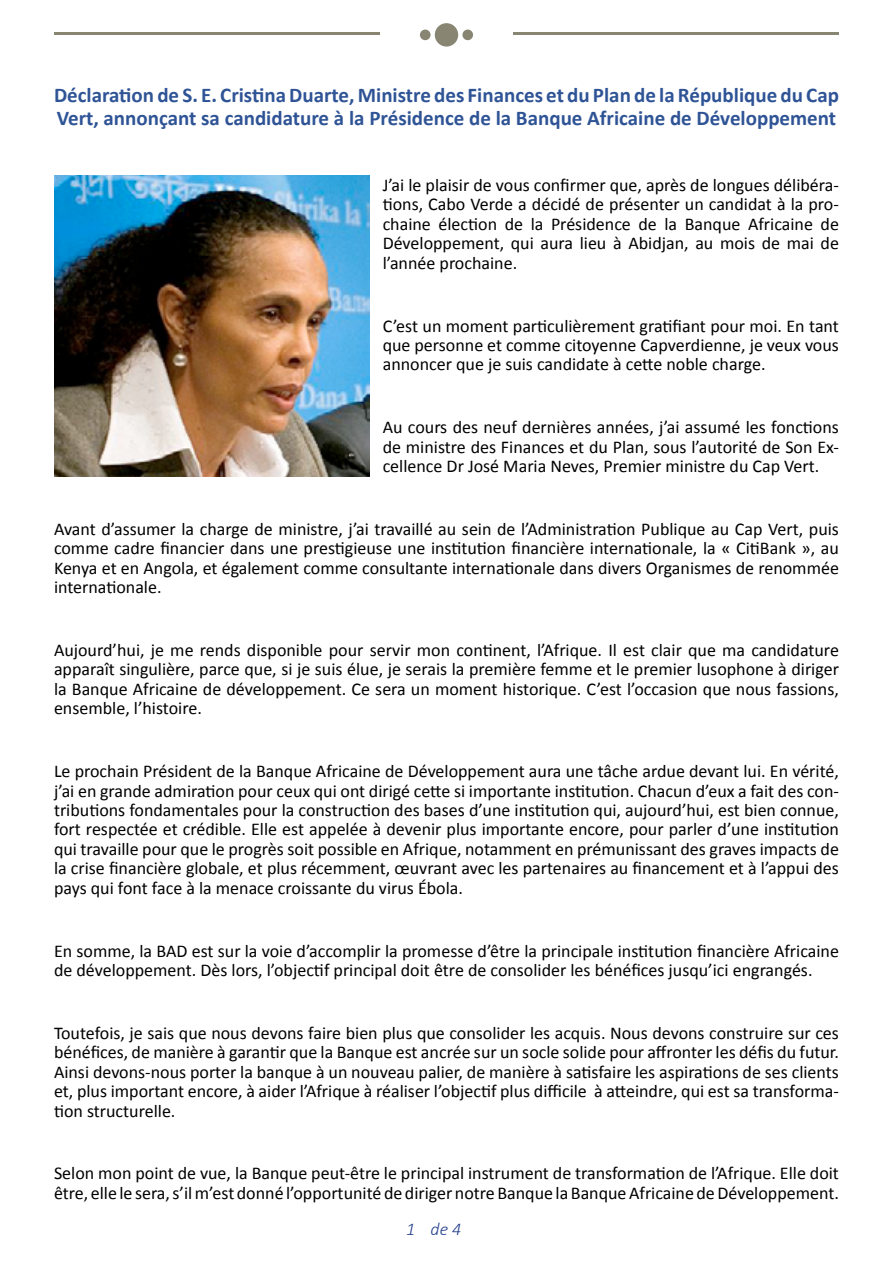
<style>
.page{position:relative;width:893px;height:1263px;background:#fff}
.page>*{position:absolute;margin:0;border:0;box-sizing:border-box;transform-origin:0 0}
.t1{font:700 21px/22.6px "Calibri";color:#2f5496}
.t2{font:18px/19.4px "Calibri";color:#000;text-align:justify}
.t3{font:italic 300 18px "Calibri";color:#25408f}
</style>
<div class="page">
<hr style="left:54px;top:33px;width:325px;height:2px;background:#888573">
<hr style="left:514px;top:33px;width:325px;height:2px;background:#888573">
<div style="left:420px;top:30px;width:11px;height:10px;background:#888573;border-radius:50%"></div>
<div style="left:462px;top:30px;width:11px;height:10px;background:#888573;border-radius:50%"></div>
<div style="left:435px;top:23px;width:23px;height:24px;background:#888573;border-radius:50%"></div>
<img style="left:54px;top:176px;width:316px;height:301px">
<p class="t1" style="left:54px;top:84px;width:786px">Déclaration de S. E. Cristina Duarte, Ministre des Finances et du Plan de la République du Cap<br>Vert, annonçant sa candidature à la Présidence de la Banque Africaine de Développement</p>
<p class="t2" style="left:383px;top:175px;width:458px">J’ai le plaisir de vous confirmer que, après de longues délibéra&shy;tions, Cabo Verde a décidé de présenter un candidat à la pro&shy;chaine élection de la Présidence de la Banque Africaine de Développement, qui aura lieu à Abidjan, au mois de mai de l’année prochaine.</p>
<p class="t2" style="left:383px;top:316px;width:458px">C’est un moment particulièrement gratifiant pour moi. En tant que personne et comme citoyenne Capverdienne, je veux vous annoncer que je suis candidate à cette noble charge.</p>
<p class="t2" style="left:383px;top:418px;width:458px">Au cours des neuf dernières années, j’ai assumé les fonctions de ministre des Finances et du Plan, sous l’autorité de Son Ex&shy;cellence Dr José Maria Neves, Premier ministre du Cap Vert.</p>
<p class="t2" style="left:54px;top:519px;width:786px">Avant d’assumer la charge de ministre, j’ai travaillé au sein de l’Administration Publique au Cap Vert, puis comme cadre financier dans une prestigieuse une institution financière internationale, la « CitiBank », au Kenya et en Angola, et également comme consultante internationale dans divers Organismes de renommée internationale.</p>
<p class="t2" style="left:54px;top:640px;width:786px">Aujourd’hui, je me rends disponible pour servir mon continent, l’Afrique. Il est clair que ma candidature apparaît singulière, parce que, si je suis élue, je serais la première femme et le premier lusophone à diriger la Banque Africaine de développement. Ce sera un moment historique. C’est l’occasion que nous fassions, ensemble, l’histoire.</p>
<p class="t2" style="left:54px;top:762px;width:786px">Le prochain Président de la Banque Africaine de Développement aura une tâche ardue devant lui. En vérité, j’ai en grande admiration pour ceux qui ont dirigé cette si importante institution. Chacun d’eux a fait des con&shy;tributions fondamentales pour la construction des bases d’une institution qui, aujourd’hui, est bien connue, fort respectée et crédible. Elle est appelée à devenir plus importante encore, pour parler d’une institution qui travaille pour que le progrès soit possible en Afrique, notamment en prémunissant des graves impacts de la crise financière globale, et plus récemment, œuvrant avec les partenaires au financement et à l’appui des pays qui font face à la menace croissante du virus Ébola.</p>
<p class="t2" style="left:54px;top:941px;width:786px">En somme, la BAD est sur la voie d’accomplir la promesse d’être la principale institution financière Africaine de développement. Dès lors, l’objectif principal doit être de consolider les bénéfices jusqu’ici engrangés.</p>
<p class="t2" style="left:54px;top:1023px;width:786px">Toutefois, je sais que nous devons faire bien plus que consolider les acquis. Nous devons construire sur ces bénéfices, de manière à garantir que la Banque est ancrée sur un socle solide pour affronter les défis du futur.<br>Ainsi devons-nous porter la banque à un nouveau palier, de manière à satisfaire les aspirations de ses clients et, plus important encore, à aider l’Afrique à réaliser l’objectif plus difficile à atteindre, qui est sa transforma&shy;tion structurelle.</p>
<p class="t2" style="left:54px;top:1164px;width:786px">Selon mon point de vue, la Banque peut-être le principal instrument de transformation de l’Afrique. Elle doit être, elle le sera, s’il m’est donné l’opportunité de diriger notre Banque la Banque Africaine de Développement.</p>
<p class="t3" style="left:406px;top:1218px;width:57px">1 de 4</p>
</div>
